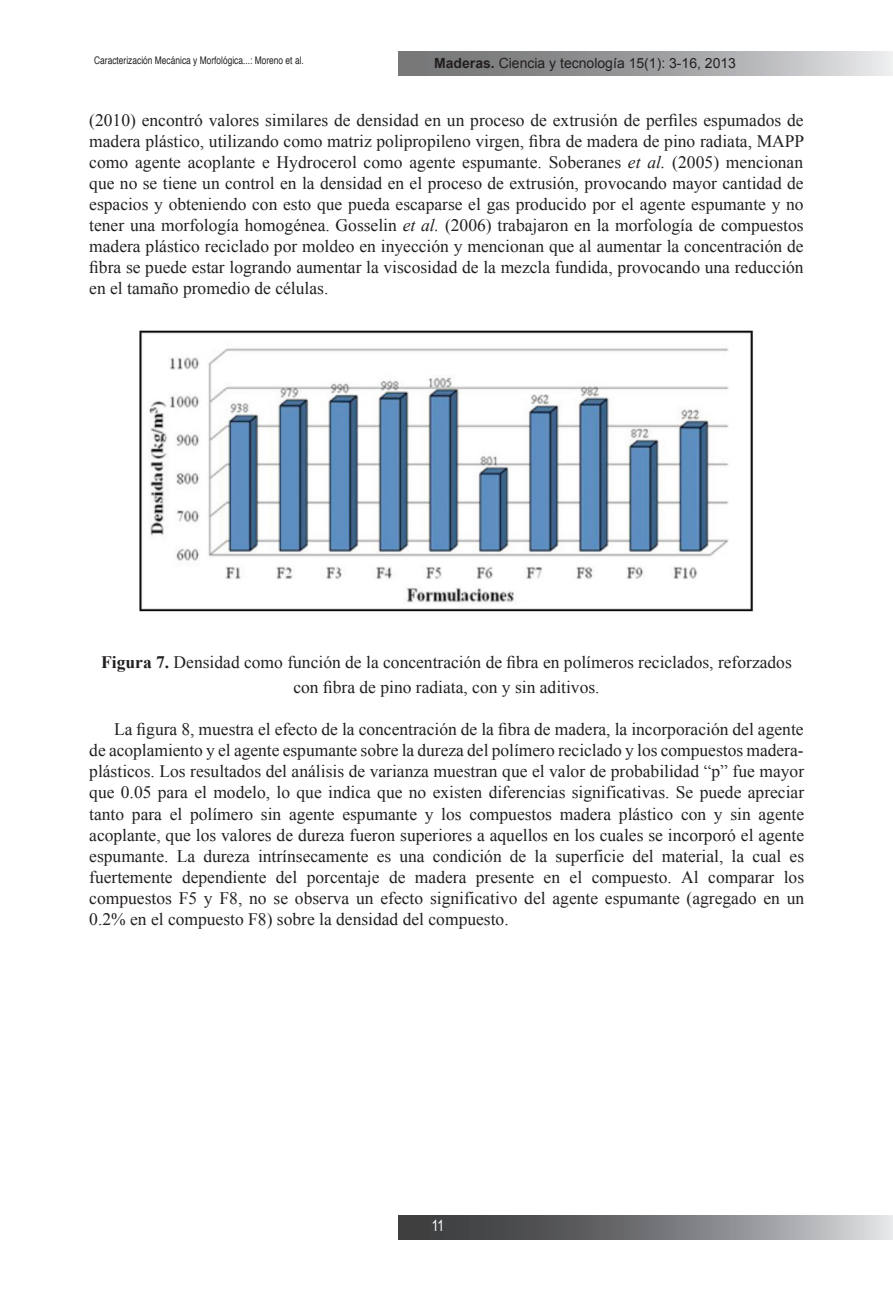
<style>
.page{position:relative;width:893px;height:1315px;background:#fff}
.page>*{position:absolute;margin:0;border:0;box-sizing:border-box;transform-origin:0 0}
.t1{font:17.5px/21px "Times New Roman";color:#231f20;text-align:justify}
.t2{font:17.5px "Times New Roman";color:#231f20}
.t3{font:15.75px "Arial";color:#fff;scale:.75 1}
.t4{font:14px "Arial";color:#231f20}
.t5{font:10.5px "Helvetica";color:#231f20;scale:.8 1}
.s1{font-weight:700}
.s2{font-style:inherit}
.s3{font-style:italic}
</style>
<div class="page">
<svg style="left:398px;top:51px;width:495px;height:24px;background:#a2a2a4"></svg>
<svg style="left:398px;top:1215px;width:495px;height:24px;background:#7a7b7d"></svg>
<img style="left:139px;top:330px;width:614px;height:282px">
<p class="t5" style="left:94px;top:52px;width:264px">Caracterización Mecánica y Morfológica...: Moreno et al.</p>
<p class="t4" style="left:434px;top:53px;width:303px"><span class="s1">Maderas.</span> Ciencia y tecnología 15(1): 3-16, 2013</p>
<p class="t1" style="left:89px;top:110px;width:717px">(2010) encontró valores similares de densidad en un proceso de extrusión de perfiles espumados de madera plástico, utilizando como matriz polipropileno virgen, fibra de madera de pino radiata, MAPP <span class="s2">como agente acoplante e Hydrocerol como agente espumante. Soberanes</span> <span class="s3">et al.</span> (2005) mencionan que no se tiene un control en la densidad en el proceso de extrusión, provocando mayor cantidad de espacios y obteniendo con esto que pueda escaparse el gas producido por el agente espumante y no <span class="s2">tener una morfología homogénea. Gosselin</span> <span class="s3">et al.</span> (2006) trabajaron en la morfología de compuestos madera plástico reciclado por moldeo en inyección y mencionan que al aumentar la concentración de fibra se puede estar logrando aumentar la viscosidad de la mezcla fundida, provocando una reducción</p>
<p class="t2" style="left:89px;top:277px;width:241px">en el tamaño promedio de células.</p>
<p class="t1" style="left:101px;top:649px;width:692px;line-height:25.2px;text-align:center"><span class="s1">Figura 7.</span> Densidad como función de la concentración de fibra en polímeros reciclados, reforzados con fibra de pino radiata, con y sin aditivos.</p>
<p class="t1" style="left:89px;top:719px;width:716px;text-indent:25px">La figura 8, muestra el efecto de la concentración de la fibra de madera, la incorporación del agente de acoplamiento y el agente espumante sobre la dureza del polímero reciclado y los compuestos madera&shy;plásticos. Los resultados del análisis de varianza muestran que el valor de probabilidad “p” fue mayor que 0.05 para el modelo, lo que indica que no existen diferencias significativas. Se puede apreciar tanto para el polímero sin agente espumante y los compuestos madera plástico con y sin agente acoplante, que los valores de dureza fueron superiores a aquellos en los cuales se incorporó el agente espumante. La dureza intrínsecamente es una condición de la superficie del material, la cual es fuertemente dependiente del porcentaje de madera presente en el compuesto. Al comparar los compuestos F5 y F8, <span class="s2">no</span> se observa un efecto significativo del agente espumante (agregado en un 0.2% en el compuesto F8) <span class="s2">sobre la densidad del compuesto.</span></p>
<p class="t3" style="left:432px;top:1215px;width:18px">11</p>
</div>
